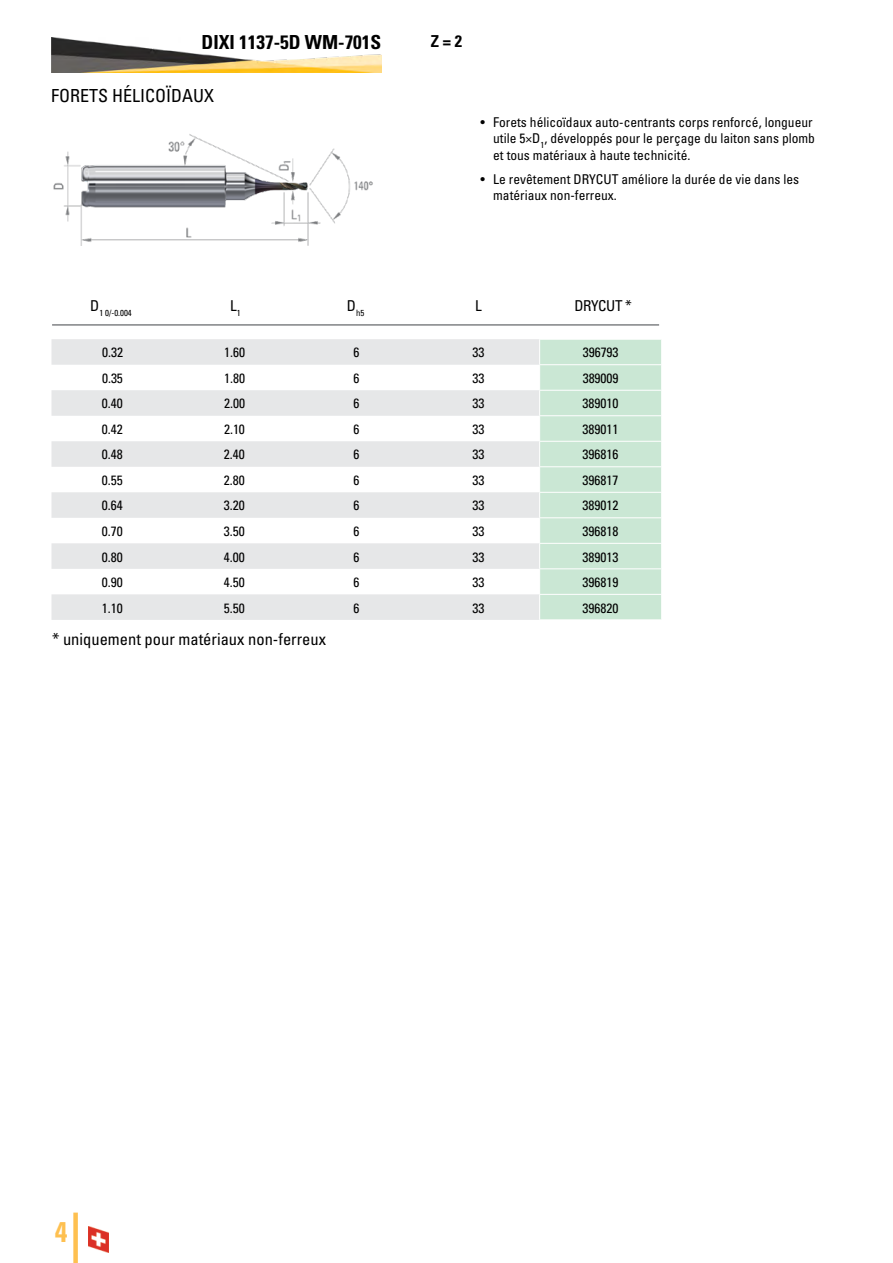
<style>
.page{position:relative;width:893px;height:1263px;background:#fff}
.page>*{position:absolute;margin:0;border:0;box-sizing:border-box;transform-origin:0 0}
.t1{font:700 condensed 28.5px "Univers";color:#fec050}
.t2{font:700 condensed 19.35px "Univers";color:#000}
.t3{font:condensed 18px "Univers";color:#000}
.t4{font:condensed 16.5px "Univers";color:#000}
.t5{font:700 condensed 16.5px "Univers";color:#000}
.t6{font:condensed 15px "Univers";letter-spacing:-.025em;color:#000}
.t7{font:condensed 13.5px/16.2px "Univers";color:#000}
.t8{font:condensed 8.7px "Univers";color:#000}
</style>
<div class="page">
<div style="left:73px;top:1212px;width:5px;height:51px;background:#fec050"></div>
<img style="left:89px;top:1226px;width:19px;height:26px">
<img style="left:51px;top:38px;width:330px;height:35px">
<svg style="left:51px;top:339px;width:488px;height:281px;fill:#e6e7e8"></svg>
<svg style="left:540px;top:339px;width:121px;height:281px;background:#cce7d5"></svg>
<hr style="left:52px;top:324px;width:607px;height:2px;background:#808285">
<img style="left:53px;top:134px;width:320px;height:111px">
<h2 class="t2" style="left:202px;top:31px;width:181px">DIXI 1137-5D WM-701S</h2>
<h3 class="t3" style="left:51px;top:84px;width:165px">FORETS HÉLICOÏDAUX</h3>
<p class="t5" style="left:431px;top:31px;width:33px">Z = 2</p>
<p class="t7" style="left:493px;top:114px;width:323px;text-indent:-13px">• Forets hélicoïdaux auto-centrants corps renforcé, longueur utile 5×D<sub>1</sub>, développés pour le perçage du laiton sans plomb et tous matériaux à haute technicité.</p>
<p class="t7" style="left:493px;top:170px;width:307px;text-indent:-13px">• Le revêtement DRYCUT améliore la durée de vie dans les matériaux non-ferreux.</p>
<p class="t8" style="left:90px;top:307px;width:43px"><sup>D</sup>1 0/-0.004</p>
<p class="t6" style="left:230px;top:296px;width:12px">L<sub>1</sub></p>
<p class="t8" style="left:347px;top:307px;width:19px"><sup>D</sup>h5</p>
<p class="t6" style="left:475px;top:296px;width:8px">L</p>
<p class="t6" style="left:574px;top:296px;width:59px">DRYCUT *</p>
<p class="t7" style="left:102px;top:344px;width:22px">0.32</p>
<p class="t7" style="left:224px;top:344px;width:22px">1.60</p>
<p class="t7" style="left:354px;top:344px;width:7px">6</p>
<p class="t7" style="left:473px;top:344px;width:13px">33</p>
<p class="t7" style="left:583px;top:344px;width:37px">396793</p>
<p class="t7" style="left:102px;top:370px;width:22px">0.35</p>
<p class="t7" style="left:224px;top:370px;width:22px">1.80</p>
<p class="t7" style="left:354px;top:370px;width:7px">6</p>
<p class="t7" style="left:473px;top:370px;width:13px">33</p>
<p class="t7" style="left:583px;top:370px;width:37px">389009</p>
<p class="t7" style="left:102px;top:395px;width:22px">0.40</p>
<p class="t7" style="left:224px;top:395px;width:22px">2.00</p>
<p class="t7" style="left:354px;top:395px;width:7px">6</p>
<p class="t7" style="left:473px;top:395px;width:13px">33</p>
<p class="t7" style="left:583px;top:395px;width:37px">389010</p>
<p class="t7" style="left:102px;top:421px;width:22px">0.42</p>
<p class="t7" style="left:224px;top:421px;width:22px">2.10</p>
<p class="t7" style="left:354px;top:421px;width:7px">6</p>
<p class="t7" style="left:473px;top:421px;width:13px">33</p>
<p class="t7" style="left:583px;top:421px;width:37px">389011</p>
<p class="t7" style="left:102px;top:446px;width:22px">0.48</p>
<p class="t7" style="left:224px;top:446px;width:22px">2.40</p>
<p class="t7" style="left:353px;top:446px;width:7px">6</p>
<p class="t7" style="left:473px;top:446px;width:13px">33</p>
<p class="t7" style="left:583px;top:446px;width:37px">396816</p>
<p class="t7" style="left:102px;top:472px;width:22px">0.55</p>
<p class="t7" style="left:224px;top:472px;width:22px">2.80</p>
<p class="t7" style="left:353px;top:472px;width:7px">6</p>
<p class="t7" style="left:472px;top:472px;width:13px">33</p>
<p class="t7" style="left:583px;top:472px;width:37px">396817</p>
<p class="t7" style="left:102px;top:497px;width:22px">0.64</p>
<p class="t7" style="left:224px;top:497px;width:22px">3.20</p>
<p class="t7" style="left:353px;top:497px;width:7px">6</p>
<p class="t7" style="left:472px;top:497px;width:13px">33</p>
<p class="t7" style="left:582px;top:497px;width:37px">389012</p>
<p class="t7" style="left:102px;top:523px;width:22px">0.70</p>
<p class="t7" style="left:224px;top:523px;width:22px">3.50</p>
<p class="t7" style="left:353px;top:523px;width:7px">6</p>
<p class="t7" style="left:472px;top:523px;width:13px">33</p>
<p class="t7" style="left:582px;top:523px;width:37px">396818</p>
<p class="t7" style="left:102px;top:548px;width:22px">0.80</p>
<p class="t7" style="left:224px;top:548px;width:22px">4.00</p>
<p class="t7" style="left:353px;top:548px;width:7px">6</p>
<p class="t7" style="left:472px;top:548px;width:13px">33</p>
<p class="t7" style="left:582px;top:548px;width:37px">389013</p>
<p class="t7" style="left:102px;top:574px;width:22px">0.90</p>
<p class="t7" style="left:224px;top:574px;width:22px">4.50</p>
<p class="t7" style="left:353px;top:574px;width:7px">6</p>
<p class="t7" style="left:472px;top:574px;width:13px">33</p>
<p class="t7" style="left:582px;top:574px;width:37px">396819</p>
<p class="t7" style="left:102px;top:599px;width:22px">1.10</p>
<p class="t7" style="left:224px;top:599px;width:22px">5.50</p>
<p class="t7" style="left:353px;top:599px;width:7px">6</p>
<p class="t7" style="left:472px;top:599px;width:13px">33</p>
<p class="t7" style="left:582px;top:599px;width:37px">396820</p>
<p class="t4" style="left:52px;top:628px;width:276px">* uniquement pour matériaux non-ferreux</p>
<h1 class="t1" style="left:55px;top:1214px;width:14px">4</h1>
</div>
